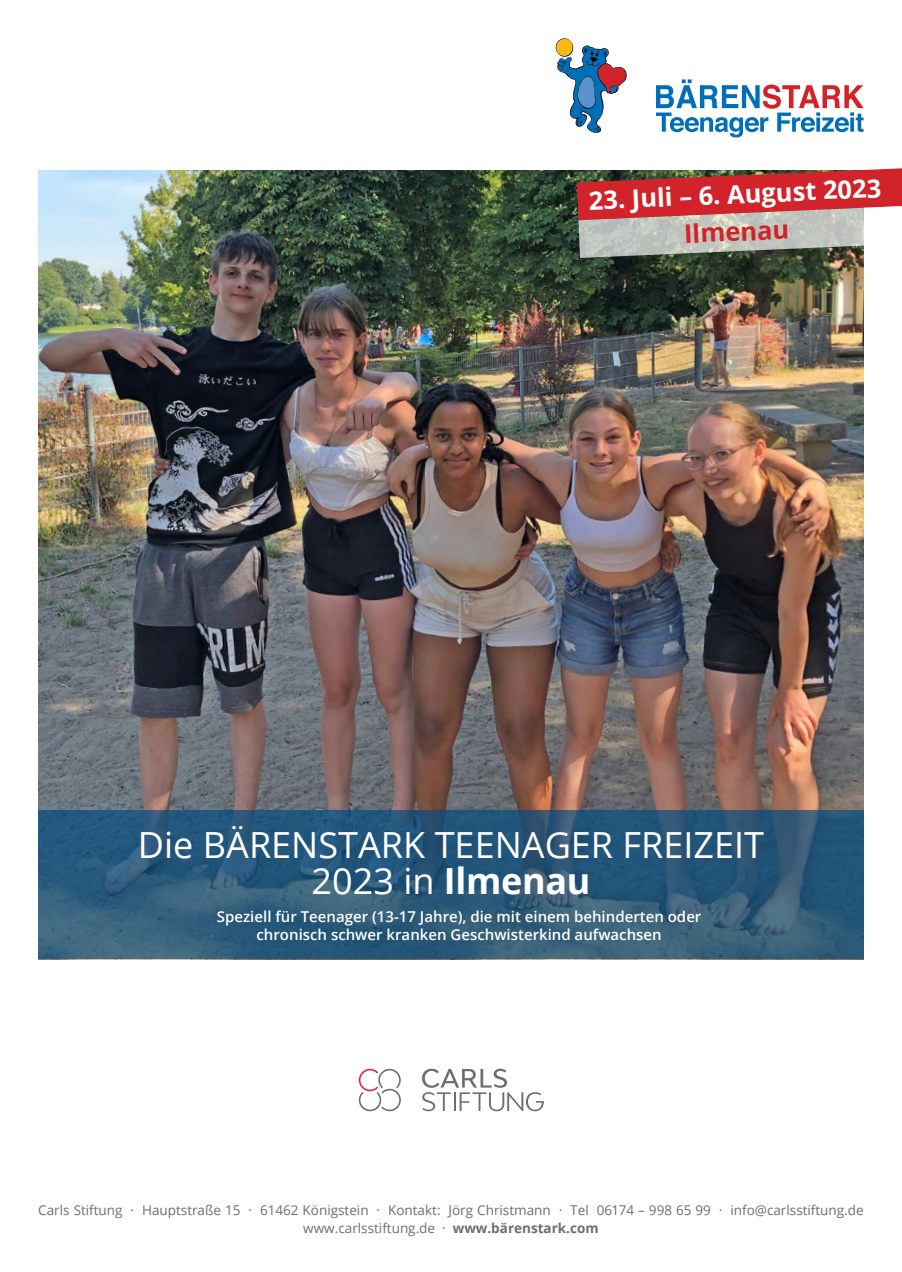
<style>
.page{position:relative;width:902px;height:1272px;background:#fff}
.page>*{position:absolute;margin:0;border:0;box-sizing:border-box;transform-origin:0 0}
.t1{font:36px "Open Sans";color:#fff}
.t2{font:700 36px "Open Sans";letter-spacing:-.01em;color:#fff}
.t3{font:700 25.5px "Open Sans";color:#fff}
.t4{font:700 25.5px "Open Sans";color:#d2232a}
.t5{font:600 15px "Open Sans";color:#fff}
.t6{font:13.5px "Open Sans";color:#6d6e71}
.s1{font-weight:400}
.s2{font-weight:700}
</style>
<div class="page">
<svg style="left:359px;top:1068px;width:42px;height:43px"></svg>
<svg style="left:422px;top:1068px;width:122px;height:43px"></svg>
<img style="left:38px;top:170px;width:825px;height:640px">
<svg style="left:38px;top:810px;width:825px;height:149px;background:#2d5a7a"></svg>
<svg style="left:576px;top:168px;width:325px;height:90px;background:#bc7774"></svg>
<svg style="left:555px;top:38px;width:72px;height:95px"></svg>
<svg style="left:656px;top:79px;width:207px;height:58px"></svg>
<p class="t3" style="left:588px;top:181px;width:294px;rotate:-2deg">23. Juli – 6. August 2023</p>
<p class="t4" style="left:683px;top:215px;width:107px;rotate:-2deg">Ilmenau</p>
<p class="t1" style="left:138px;top:820px;width:627px">Die BÄRENSTARK TEENAGER FREIZEIT</p>
<p class="t2" style="left:311px;top:855px;width:280px"><span class="s1">2023 in</span> Ilmenau</p>
<p class="t5" style="left:217px;top:906px;width:486px">Speziell für Teenager (13-17 Jahre), die mit einem behinderten oder</p>
<p class="t5" style="left:256px;top:924px;width:406px">chronisch schwer kranken Geschwisterkind aufwachsen</p>
<p class="t6" style="left:38px;top:1200px;width:826px">Carls Stiftung · Hauptstraße 15 · 61462 Königstein · Kontakt: Jörg Christmann · Tel 06174 – 998 65 99 · info@carlsstiftung.de</p>
<p class="t6" style="left:303px;top:1218px;width:297px">www.carlsstiftung.de · <span class="s2">www.bärenstark.com</span></p>
</div>
